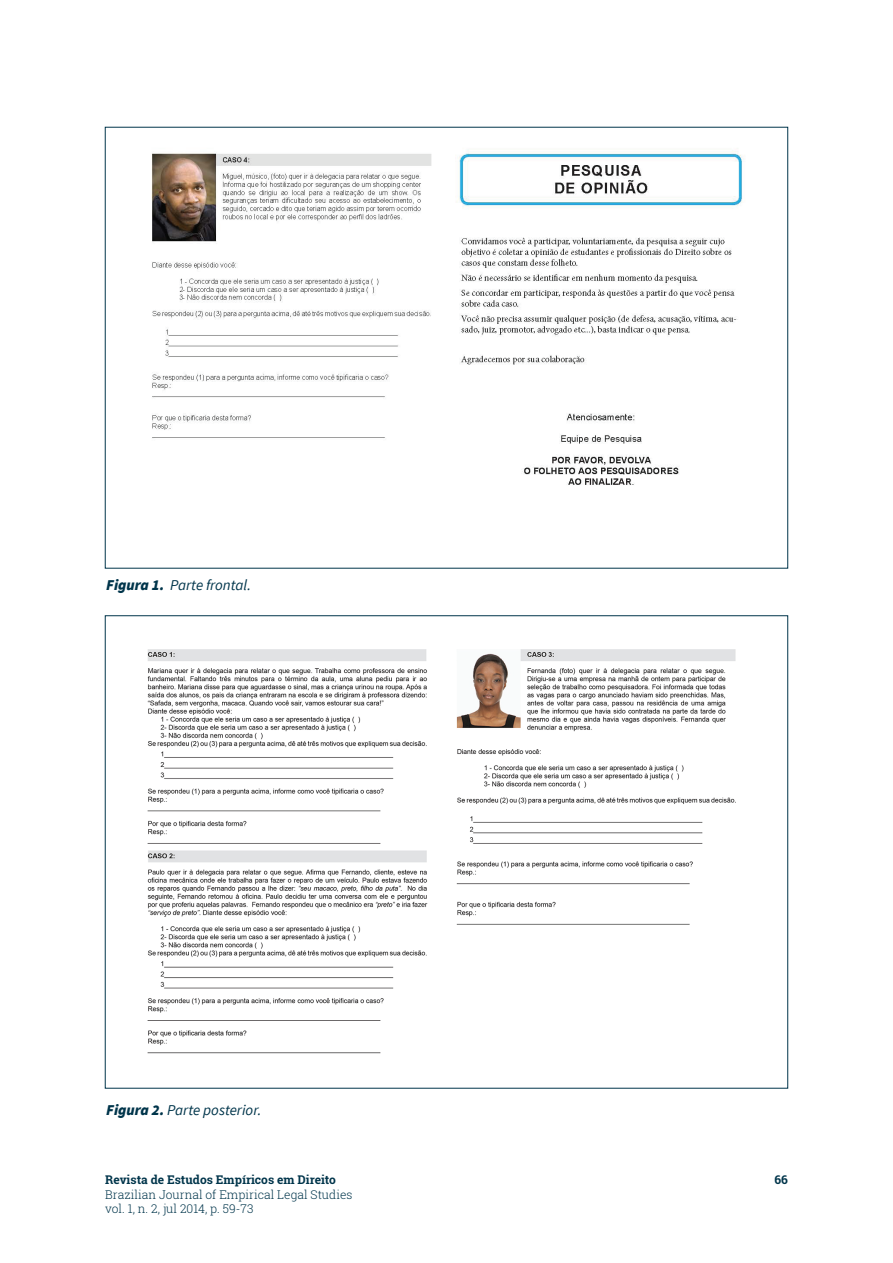
<style>
.page{position:relative;width:893px;height:1263px;background:#fff}
.page>*{position:absolute;margin:0;border:0;box-sizing:border-box;transform-origin:0 0}
.t1{font:italic 15px "Source Sans Pro";color:#00354b}
.t2{font:300 12px/14.4px "Roboto Slab";color:#00354b}
.t3{font:700 12px "Roboto Slab";color:#00354b}
.s1{font-weight:900}
</style>
<div class="page">
<img style="left:151px;top:151px;width:593px;height:334px">
<img style="left:147px;top:649px;width:589px;height:405px">
<p class="t1" style="left:106px;top:575px;width:146px"><span class="s1">Figura 1.</span> Parte frontal.</p>
<p class="t1" style="left:106px;top:1100px;width:157px"><span class="s1">Figura 2.</span> Parte posterior.</p>
<p class="t3" style="left:105px;top:1171px;width:232px">Revista de Estudos Empíricos em Direito</p>
<p class="t2" style="left:105px;top:1187px;width:249px">Brazilian Journal of Empirical Legal Studies vol. 1, n. 2, jul 2014, p. 59-73</p>
<p class="t3" style="left:774px;top:1171px;width:15px">66</p>
</div>
